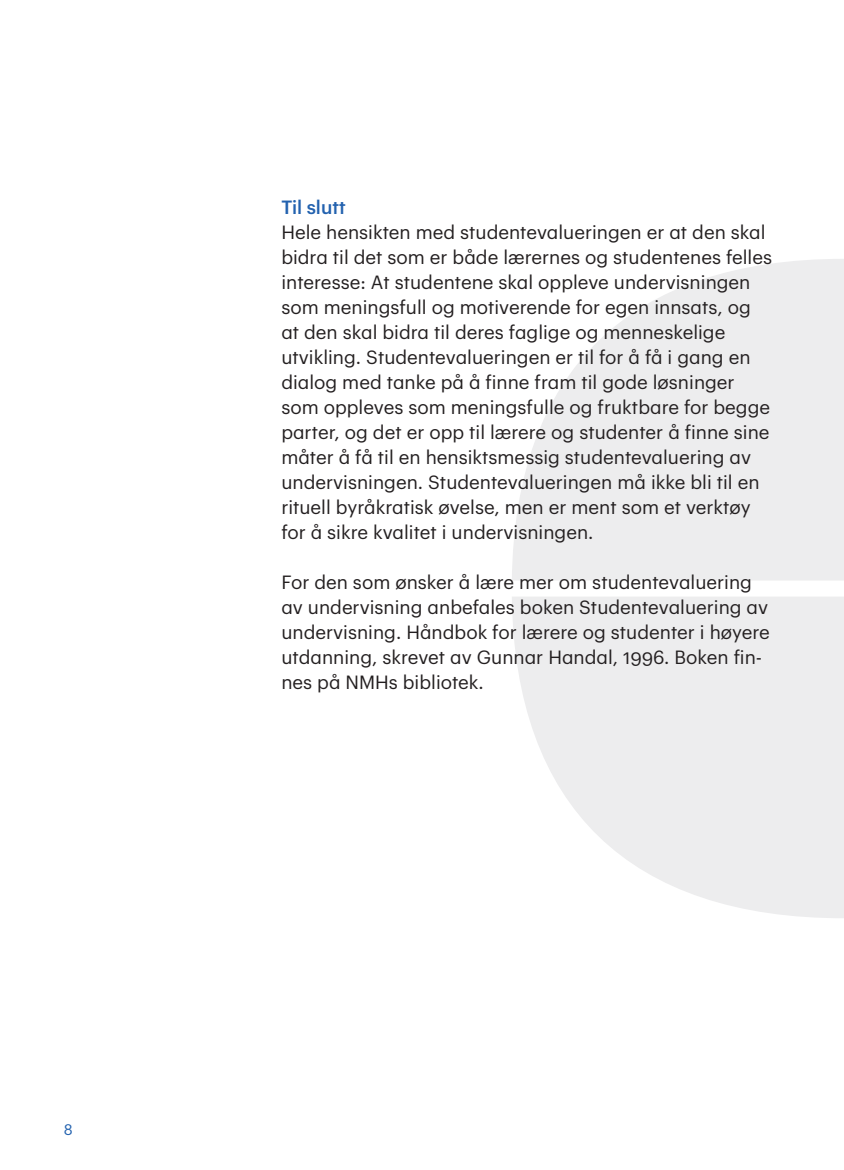
<style>
.page{position:relative;width:844px;height:1170px;background:#fff}
.page>*{position:absolute;margin:0;border:0;box-sizing:border-box;transform-origin:0 0}
.Brødtekst{font:18.75px/25px "Graphik";color:#231f20}
.Brødtekst-2{font:500 18.75px "Graphik";color:#2362af}
.t1{font:15px "Graphik";color:#2362af}
</style>
<div class="page">
<svg style="left:512px;top:259px;width:331px;height:659px;fill:#ededee"></svg>
<p class="t1" style="left:64px;top:1118px;width:10px">8</p>
<p class="Brødtekst-2" style="left:281px;top:193px;width:66px">Til slutt</p>
<p class="Brødtekst" style="left:281px;top:218px;width:492px">Hele hensikten med studentevalueringen er at den skal bidra til det som er både lærernes og studentenes felles interesse: At studentene skal oppleve undervisningen som meningsfull og motiverende for egen innsats, og at den skal bidra til deres faglige og menneskelige utvikling. Studentevalueringen er til for å få i gang en dialog med tanke på å finne fram til gode løsninger som oppleves som meningsfulle og fruktbare for begge parter, og det er opp til lærere og studenter å finne sine måter å få til en hensiktsmessig studentevaluering av undervisningen. Studentevalueringen må ikke bli til en rituell byråkratisk øvelse, men er ment som et verktøy for å sikre kvalitet i undervisningen.</p>
<p class="Brødtekst" style="left:281px;top:568px;width:490px">For den som ønsker å lære mer om studentevaluering av undervisning anbefales boken Studentevaluering av undervisning. Håndbok for lærere og studenter i høyere utdanning, skrevet av Gunnar Handal, 1996. Boken fin&shy;nes på NMHs bibliotek.</p>
</div>
